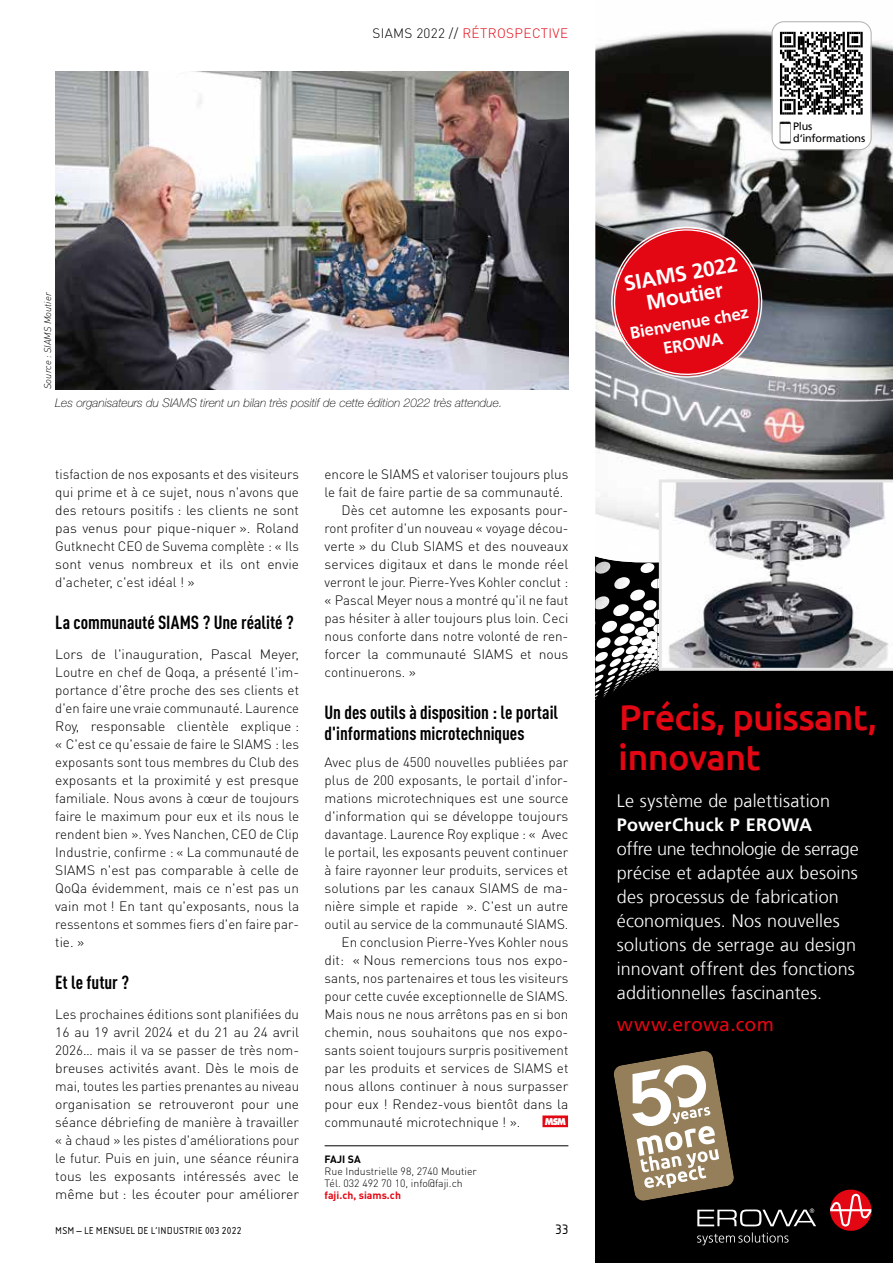
<style>
.page{position:relative;width:893px;height:1263px;background:#fff}
.page>*{position:absolute;margin:0;border:0;box-sizing:border-box;transform-origin:0 0}
.t1{font:500 36px/40.5px "Ubuntu";letter-spacing:-.02em;color:#e30613}
.t2{font:700 21px/22.5px "Frutiger LT Com";color:#fff;text-align:center}
.t3{font:19.35px "Frutiger LT Com";letter-spacing:.01em;color:#e30613}
.t4{font:700 condensed 18.75px/21px "DIN Pro";color:#000}
.t5{font:300 18px/24px "Frutiger LT Com";letter-spacing:.01em;color:#fff}
.t6{font:700 18px "Frutiger LT Com";letter-spacing:.015em;color:#fff}
.t7{font:700 16.8px/21px "Frutiger LT Com";color:#fff;text-align:center}
.t8{font:14.25px "Isonorm Pro";color:#000}
.t9{font:300 13.5px/18px "DIN Pro";color:#000;text-align:justify}
.t10{font:300 13.5px "DIN Pro";letter-spacing:.03em;color:#e30613}
.t11{font:italic 100 12px "Helvetica Neue LT Std";color:#000}
.t12{font:10.8px/12px "Frutiger LT Com";letter-spacing:-.02em;color:#000}
.t13{font:300 10.5px/12px "DIN Pro";color:#000}
.t14{font:10.5px "Isonorm Pro";letter-spacing:.02em;color:#000}
.t15{font:700 10.5px "DIN Pro";color:#e30613}
.t16{font:700 10.5px "DIN Pro";color:#000}
.t17{font:italic 300 9.75px "DIN Pro";color:#000}
.t18{font:800 9.15px "Futura Std";color:#fff;scale:.9 1}
.s1{color:#000}
</style>
<div class="page">
<div style="left:542px;top:1115px;width:26px;height:12px;background:#e30613"></div>
<hr style="left:325px;top:1145px;width:243px;height:1px;background:#000">
<img style="left:55px;top:72px;width:513px;height:317px">
<div style="left:595px;top:552px;width:298px;height:711px;background:#000"></div>
<img style="left:595px;top:30px;width:298px;height:448px">
<svg style="left:595px;top:499px;width:62px;height:201px"></svg>
<svg style="left:657px;top:478px;width:236px;height:193px"></svg>
<svg style="left:697px;top:1208px;width:119px;height:37px"></svg>
<svg style="left:830px;top:1189px;width:42px;height:42px"></svg>
<svg style="left:613px;top:1051px;width:121px;height:150px"></svg>
<div style="left:771px;top:21px;width:101px;height:129px;border:1px solid #b3b3b3;border-radius:12px"></div>
<svg style="left:773px;top:22px;width:98px;height:127px"></svg>
<svg style="left:606px;top:221px;width:162px;height:162px"></svg>
<p class="t17" style="left:42px;top:389px;width:98px;rotate:-90deg">Source : SIAMS Moutier</p>
<p class="t10" style="left:373px;top:24px;width:197px"><span class="s1">SIAMS 2022 //</span> RÉTROSPECTIVE</p>
<p class="t11" style="left:55px;top:396px;width:449px">Les organisateurs du SIAMS tirent un bilan très positif de cette édition 2022 très attendue.</p>
<p class="t9" style="left:55px;top:465px;width:245px">tisfaction de nos exposants et des visiteurs qui prime et à ce sujet, nous n'avons que des retours positifs : les clients ne sont pas venus pour pique-niquer ». Roland Gutknecht CEO de Suvema complète : « Ils sont venus nombreux et ils ont envie d'acheter, c'est idéal ! »</p>
<h3 class="t4" style="left:55px;top:611px;width:240px">La communauté SIAMS ? Une réalité ?</h3>
<p class="t9" style="left:55px;top:645px;width:245px">Lors de l'inauguration, Pascal Meyer, Loutre en chef de Qoqa, a présenté l'im&shy;portance d'être proche des ses clients et d'en faire une vraie communauté. Laurence Roy, responsable clientèle explique : « C'est ce qu'essaie de faire le SIAMS : les exposants sont tous membres du Club des exposants et la proximité y est presque familiale. Nous avons à cœur de toujours faire le maximum pour eux et ils nous le rendent bien ». Yves Nanchen, CEO de Clip Industrie, confirme : « La communauté de SIAMS n'est pas comparable à celle de QoQa évidemment, mais ce n'est pas un vain mot ! En tant qu'exposants, nous la ressentons et sommes fiers d'en faire par&shy;tie. »</p>
<h3 class="t4" style="left:55px;top:971px;width:75px">Et le futur ?</h3>
<p class="t9" style="left:55px;top:1005px;width:245px">Les prochaines éditions sont planifiées du 16 au 19 avril 2024 et du 21 au 24 avril 2026… mais il va se passer de très nom&shy;breuses activités avant. Dès le mois de mai, toutes les parties prenantes au niveau organisation se retrouveront pour une séance débriefing de manière à travailler « à chaud » les pistes d'améliorations pour le futur. Puis en juin, une séance réunira tous les exposants intéressés avec le même but : les écouter pour améliorer</p>
<p class="t9" style="left:325px;top:465px;width:245px">encore le SIAMS et valoriser toujours plus</p>
<p class="t9" style="left:325px;top:483px;width:240px">le fait de faire partie de sa communauté.</p>
<p class="t9" style="left:342px;top:501px;width:228px">Dès cet automne les exposants pour-</p>
<p class="t9" style="left:325px;top:519px;width:245px">ront profiter d'un nouveau « voyage décou-</p>
<p class="t9" style="left:325px;top:537px;width:245px">verte » du Club SIAMS et des nouveaux</p>
<p class="t9" style="left:325px;top:555px;width:245px">services digitaux et dans le monde réel</p>
<p class="t9" style="left:325px;top:573px;width:245px">verront le jour. Pierre-Yves Kohler conclut :</p>
<p class="t9" style="left:325px;top:591px;width:245px">« Pascal Meyer nous a montré qu'il ne faut</p>
<p class="t9" style="left:325px;top:609px;width:245px">pas hésiter à aller toujours plus loin. Ceci</p>
<p class="t9" style="left:325px;top:627px;width:245px">nous conforte dans notre volonté de ren-</p>
<p class="t9" style="left:325px;top:645px;width:245px">forcer la communauté SIAMS et nous</p>
<p class="t9" style="left:325px;top:663px;width:93px">continuerons. »</p>
<h3 class="t4" style="left:325px;top:701px;width:235px">Un des outils à disposition : le portail d'informations microtechniques</h3>
<p class="t9" style="left:325px;top:753px;width:245px">Avec plus de 4500 nouvelles publiées par</p>
<p class="t9" style="left:325px;top:771px;width:245px">plus de 200 exposants, le portail d'infor-</p>
<p class="t9" style="left:325px;top:789px;width:245px">mations microtechniques est une source</p>
<p class="t9" style="left:325px;top:807px;width:245px">d'information qui se développe toujours</p>
<p class="t9" style="left:325px;top:825px;width:245px">davantage. Laurence Roy explique : « Avec</p>
<p class="t9" style="left:325px;top:843px;width:245px">le portail, les exposants peuvent continuer</p>
<p class="t9" style="left:325px;top:861px;width:245px">à faire rayonner leur produits, services et</p>
<p class="t9" style="left:325px;top:879px;width:245px">solutions par les canaux SIAMS de ma-</p>
<p class="t9" style="left:325px;top:897px;width:245px">nière simple et rapide ». C'est un autre</p>
<p class="t9" style="left:325px;top:915px;width:245px">outil au service de la communauté SIAMS.</p>
<p class="t9" style="left:342px;top:933px;width:228px">En conclusion Pierre-Yves Kohler nous</p>
<p class="t9" style="left:325px;top:951px;width:245px">dit: « Nous remercions tous nos expo-</p>
<p class="t9" style="left:325px;top:969px;width:245px">sants, nos partenaires et tous les visiteurs</p>
<p class="t9" style="left:325px;top:987px;width:245px">pour cette cuvée exceptionnelle de SIAMS.</p>
<p class="t9" style="left:325px;top:1005px;width:245px">Mais nous ne nous arrêtons pas en si bon</p>
<p class="t9" style="left:325px;top:1023px;width:245px">chemin, nous souhaitons que nos expo-</p>
<p class="t9" style="left:325px;top:1041px;width:245px">sants soient toujours surpris positivement</p>
<p class="t9" style="left:325px;top:1059px;width:245px">par les produits et services de SIAMS et</p>
<p class="t9" style="left:325px;top:1077px;width:245px">nous allons continuer à nous surpasser</p>
<p class="t9" style="left:325px;top:1095px;width:245px">pour eux ! Rendez-vous bientôt dans la</p>
<p class="t9" style="left:325px;top:1113px;width:197px">communauté microtechnique ! ».</p>
<p class="t18" style="left:545px;top:1115px;width:25px">MSM</p>
<p class="t16" style="left:325px;top:1152px;width:38px">FAJI SA</p>
<p class="t13" style="left:325px;top:1165px;width:154px">Rue Industrielle 98, 2740 Moutier<br>Tél. 032 492 70 10, info@faji.ch</p>
<p class="t15" style="left:325px;top:1188px;width:78px">faji.ch, siams.ch</p>
<p class="t14" style="left:55px;top:1225px;width:188px">MSM – LE MENSUEL DE L‘INDUSTRIE 003 2022</p>
<p class="t8" style="left:555px;top:1221px;width:15px">33</p>
<p class="t12" style="left:793px;top:120px;width:74px">Plus d‘informations</p>
<h2 class="t2" style="left:622px;top:273px;width:116px;rotate:-10deg">SIAMS 2022<br>Moutier</h2>
<p class="t7" style="left:628px;top:323px;width:122px;rotate:-10deg">Bienvenue chez<br>EROWA</p>
<h1 class="t1" style="left:618px;top:695px;width:261px">Précis, puissant, innovant</h1>
<h3 class="t5" style="left:617px;top:789px;width:215px">Le système de palettisation</h3>
<h3 class="t6" style="left:617px;top:814px;width:197px">PowerChuck P EROWA</h3>
<h3 class="t5" style="left:617px;top:837px;width:243px">offre une technologie de serrage précise et adaptée aux besoins des processus de fabrication économiques. Nos nouvelles solutions de serrage au design innovant offrent des fonctions additionnelles fascinantes.</h3>
<h3 class="t3" style="left:617px;top:1012px;width:159px">www.erowa.com</h3>
</div>
